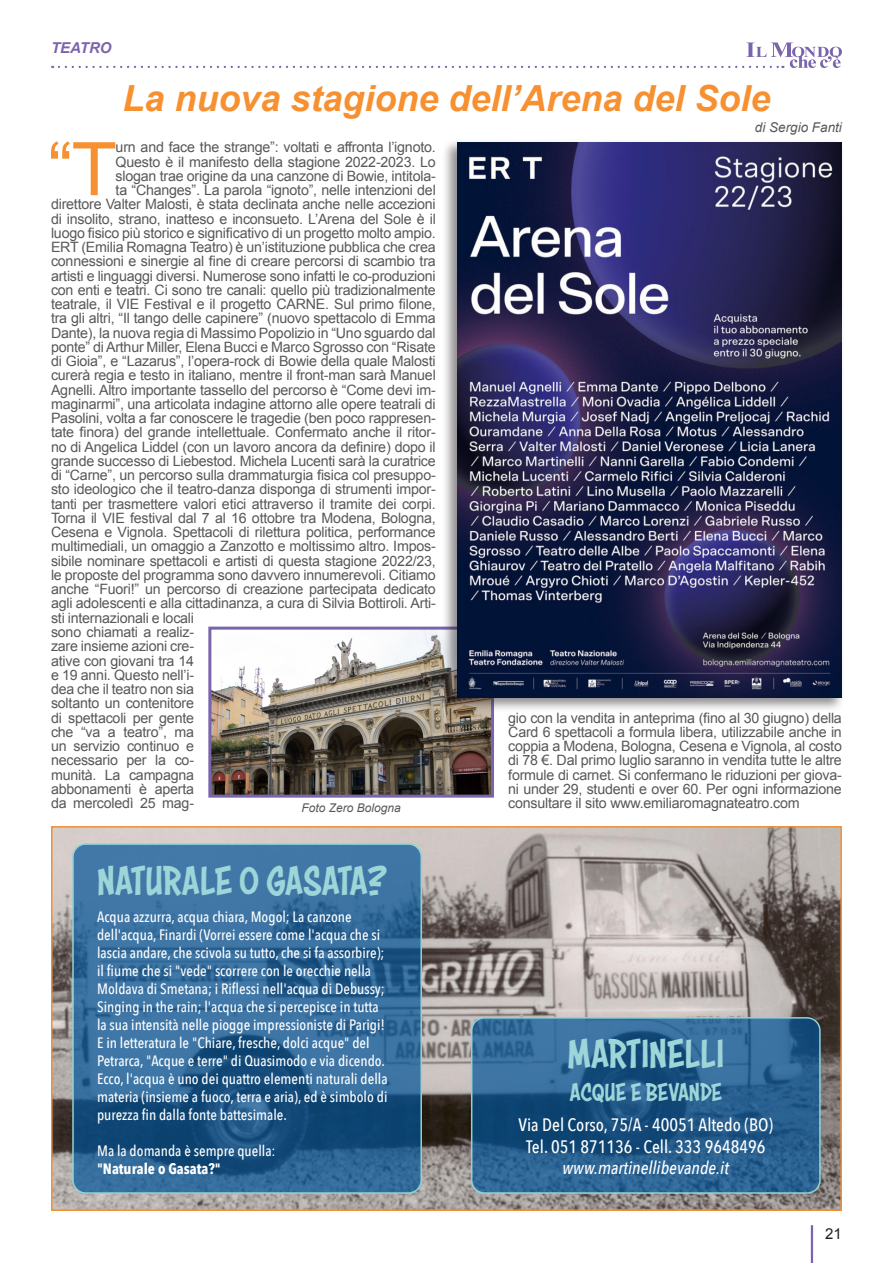
<style>
.page{position:relative;width:893px;height:1263px;background:#fff}
.page>*{position:absolute;margin:0;border:0;box-sizing:border-box;transform-origin:0 0}
.t1{font:73.95px "Arial";color:#f69030}
.t2{font:43.5px "Astounder Squared LCBB";color:#9ed5d8}
.t3{font:italic 700 36px "Arial";color:#f69030}
.t4{font:27px "Astounder Squared LCBB";letter-spacing:-.01em;color:#9ed5d8}
.Titolo{font:500 18px "Avenir Next Condensed";color:#fff}
.Titolo-2{font:italic 500 18px "Avenir Next Condensed";color:#fff}
.Titolo-3{font:500 15px/18px "Avenir Next Condensed";color:#fff}
.Titolo-4{font:700 15px "Avenir Next Condensed";color:#fff}
.t5{font:italic 700 15px "Arial";color:#7a64ac}
.t6{font:15px "Arial";color:#231f20}
.t7{font:14.25px/14.2px "Arial";letter-spacing:-.015em;color:#57585a;text-align:justify}
.t8{font:italic 13.5px "Arial";color:#57585a}
.t9{font:italic 12px "Arial";color:#57585a}
</style>
<div class="page">
<hr style="left:811px;top:1225px;width:2px;height:38px;background:#7a64ac">
<svg style="left:59px;top:43px;width:783px;height:25px"></svg>
<img style="left:54px;top:829px;width:785px;height:379px">
<div style="left:51px;top:826px;width:791px;height:385px;border:2px solid #f69030"></div>
<svg style="left:472px;top:1018px;width:348px;height:175px;background:#255d8c"></svg>
<div style="left:471px;top:1017px;width:350px;height:177px;border:2px solid #8ed4d5;border-radius:13px"></div>
<svg style="left:73px;top:844px;width:348px;height:349px;background:#2e6696"></svg>
<div style="left:72px;top:843px;width:350px;height:351px;border:2px solid #8ed4d5;border-radius:13px"></div>
<img style="left:212px;top:631px;width:278px;height:163px">
<div style="left:208px;top:627px;width:286px;height:171px;border:3px solid #7a64ac"></div>
<div style="left:442px;top:139px;width:403px;height:574px;background:#231f20;opacity:.5"></div>
<img style="left:457px;top:142px;width:385px;height:556px">
<p class="t5" style="left:51px;top:38px;width:62px">TEATRO</p>
<p class="t3" style="left:122px;top:75px;width:650px">La nuova stagione dell’Arena del Sole</p>
<p class="t8" style="left:755px;top:118px;width:89px">di Sergio Fanti</p>
<p class="t1" style="left:48px;top:121px;width:70px">“T</p>
<p class="t7" style="left:116px;top:140px;width:322px">urn and face the strange”: voltati e affronta l’ignoto.</p>
<p class="t7" style="left:116px;top:155px;width:322px">Questo è il manifesto della stagione 2022-2023. Lo</p>
<p class="t7" style="left:116px;top:169px;width:322px">slogan trae origine da una canzone di Bowie, intitola-</p>
<p class="t7" style="left:116px;top:183px;width:322px">ta “Changes”. La parola “ignoto”, nelle intenzioni del</p>
<p class="t7" style="left:51px;top:197px;width:386px">direttore Valter Malosti, è stata declinata anche nelle accezioni</p>
<p class="t7" style="left:51px;top:212px;width:386px">di insolito, strano, inatteso e inconsueto. L’Arena del Sole è il</p>
<p class="t7" style="left:51px;top:226px;width:386px">luogo fisico più storico e significativo di un progetto molto ampio.</p>
<p class="t7" style="left:51px;top:240px;width:386px">ERT (Emilia Romagna Teatro) è un’istituzione pubblica che crea</p>
<p class="t7" style="left:51px;top:254px;width:386px">connessioni e sinergie al fine di creare percorsi di scambio tra</p>
<p class="t7" style="left:51px;top:269px;width:386px">artisti e linguaggi diversi. Numerose sono infatti le co-produzioni</p>
<p class="t7" style="left:51px;top:283px;width:386px">con enti e teatri. Ci sono tre canali: quello più tradizionalmente</p>
<p class="t7" style="left:51px;top:297px;width:386px">teatrale, il VIE Festival e il progetto CARNE. Sul primo filone,</p>
<p class="t7" style="left:51px;top:311px;width:386px">tra gli altri, “Il tango delle capinere” (nuovo spettacolo di Emma</p>
<p class="t7" style="left:51px;top:326px;width:386px">Dante), la nuova regia di Massimo Popolizio in “Uno sguardo dal</p>
<p class="t7" style="left:51px;top:340px;width:386px">ponte” di Arthur Miller, Elena Bucci e Marco Sgrosso con “Risate</p>
<p class="t7" style="left:51px;top:354px;width:386px">di Gioia”, e “Lazarus”, l’opera-rock di Bowie della quale Malosti</p>
<p class="t7" style="left:51px;top:368px;width:386px">curerà regia e testo in italiano, mentre il front-man sarà Manuel</p>
<p class="t7" style="left:51px;top:383px;width:386px">Agnelli. Altro importante tassello del percorso è “Come devi im-</p>
<p class="t7" style="left:51px;top:397px;width:386px">maginarmi”, una articolata indagine attorno alle opere teatrali di</p>
<p class="t7" style="left:51px;top:411px;width:386px">Pasolini, volta a far conoscere le tragedie (ben poco rappresen-</p>
<p class="t7" style="left:51px;top:425px;width:386px">tate finora) del grande intellettuale. Confermato anche il ritor-</p>
<p class="t7" style="left:51px;top:440px;width:386px">no di Angelica Liddel (con un lavoro ancora da definire) dopo il</p>
<p class="t7" style="left:51px;top:454px;width:386px">grande successo di Liebestod. Michela Lucenti sarà la curatrice</p>
<p class="t7" style="left:51px;top:468px;width:386px">di “Carne”, un percorso sulla drammaturgia fisica col presuppo-</p>
<p class="t7" style="left:51px;top:482px;width:386px">sto ideologico che il teatro-danza disponga di strumenti impor-</p>
<p class="t7" style="left:51px;top:497px;width:386px">tanti per trasmettere valori etici attraverso il tramite dei corpi.</p>
<p class="t7" style="left:51px;top:511px;width:386px">Torna il VIE festival dal 7 al 16 ottobre tra Modena, Bologna,</p>
<p class="t7" style="left:51px;top:525px;width:386px">Cesena e Vignola. Spettacoli di rilettura politica, performance</p>
<p class="t7" style="left:51px;top:539px;width:386px">multimediali, un omaggio a Zanzotto e moltissimo altro. Impos-</p>
<p class="t7" style="left:51px;top:554px;width:386px">sibile nominare spettacoli e artisti di questa stagione 2022/23,</p>
<p class="t7" style="left:51px;top:568px;width:386px">le proposte del programma sono davvero innumerevoli. Citiamo</p>
<p class="t7" style="left:51px;top:582px;width:386px">anche “Fuori!” un percorso di creazione partecipata dedicato</p>
<p class="t7" style="left:51px;top:596px;width:386px">agli adolescenti e alla cittadinanza, a cura di Silvia Bottiroli. Arti-</p>
<p class="t7" style="left:51px;top:611px;width:145px">sti internazionali e locali</p>
<p class="t7" style="left:51px;top:625px;width:145px">sono chiamati a realiz-</p>
<p class="t7" style="left:51px;top:639px;width:145px">zare insieme azioni cre-</p>
<p class="t7" style="left:51px;top:653px;width:145px">ative con giovani tra 14</p>
<p class="t7" style="left:51px;top:668px;width:145px">e 19 anni. Questo nell’i-</p>
<p class="t7" style="left:51px;top:682px;width:145px">dea che il teatro non sia</p>
<p class="t7" style="left:51px;top:696px;width:145px">soltanto un contenitore</p>
<p class="t7" style="left:51px;top:710px;width:145px">di spettacoli per gente</p>
<p class="t7" style="left:51px;top:725px;width:145px">che “va a teatro”, ma</p>
<p class="t7" style="left:51px;top:739px;width:145px">un servizio continuo e</p>
<p class="t7" style="left:51px;top:753px;width:145px">necessario per la co-</p>
<p class="t7" style="left:51px;top:767px;width:145px">munità. La campagna</p>
<p class="t7" style="left:51px;top:782px;width:145px">abbonamenti è aperta</p>
<p class="t7" style="left:51px;top:796px;width:145px">da mercoledì 25 mag-</p>
<p class="t9" style="left:301px;top:800px;width:101px">Foto Zero Bologna</p>
<p class="t2" style="left:97px;top:856px;width:292px">NATURALE O GASATA?</p>
<p class="Titolo-3" style="left:97px;top:907px;width:292px">Acqua azzurra, acqua chiara, Mogol; La canzone dell'acqua, Finardi (Vorrei essere come l'acqua che si lascia andare, che scivola su tutto, che si fa assorbire); il fiume che si "vede" scorrere con le orecchie nella Moldava di Smetana; i Riflessi nell'acqua di Debussy; Singing in the rain; l'acqua che si percepisce in tutta la sua intensità nelle piogge impressioniste di Parigi!<br>E in letteratura le "Chiare, fresche, dolci acque" del Petrarca, "Acque e terre" di Quasimodo e via dicendo.<br>Ecco, l'acqua è uno dei quattro elementi naturali della materia (insieme a fuoco, terra e aria), ed è simbolo di purezza fin dalla fonte battesimale.</p>
<p class="Titolo-3" style="left:97px;top:1141px;width:180px">Ma la domanda è sempre quella:</p>
<p class="Titolo-4" style="left:97px;top:1159px;width:125px">"Naturale o Gasata?"</p>
<p class="t7" style="left:508px;top:710px;width:335px">gio con la vendita in anteprima (fino al 30 giugno) della Card 6 spettacoli a formula libera, utilizzabile anche in coppia a Modena, Bologna, Cesena e Vignola, al costo di 78 €. Dal primo luglio saranno in vendita tutte le altre formule di carnet. Si confermano le riduzioni per giova&shy;ni under 29, studenti e over 60. Per ogni informazione consultare il sito www.emiliaromagnateatro.com</p>
<p class="t2" style="left:567px;top:1030px;width:158px">MARTINELLI</p>
<p class="t4" style="left:570px;top:1077px;width:154px">ACQUE E BEVANDE</p>
<p class="Titolo" style="left:519px;top:1114px;width:256px">Via Del Corso, 75/A - 40051 Altedo (BO)</p>
<p class="Titolo" style="left:526px;top:1135px;width:241px">Tel. 051 871136 - Cell. 333 9648496</p>
<p class="Titolo-2" style="left:563px;top:1157px;width:168px">www.martinellibevande.it</p>
<p class="t6" style="left:825px;top:1224px;width:18px">21</p>
</div>
